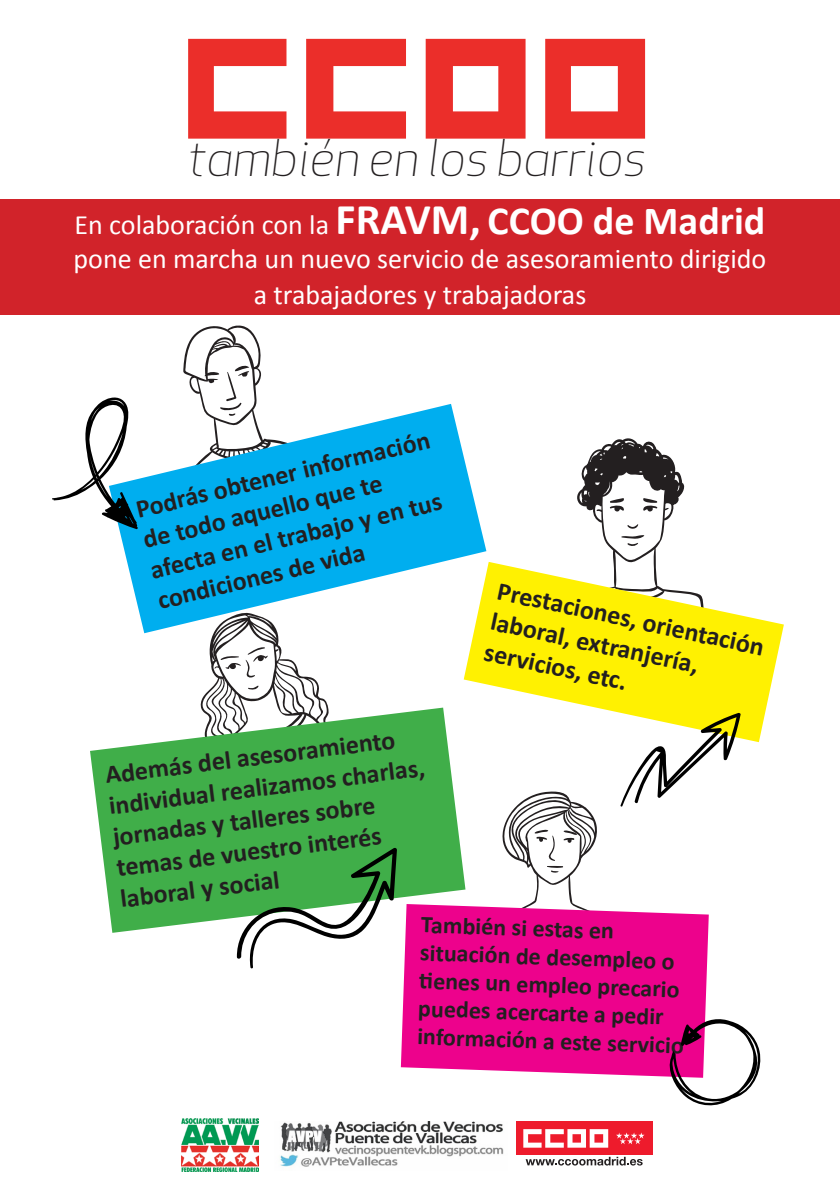
<style>
.page{position:relative;width:840px;height:1191px;background:#fff}
.page>*{position:absolute;margin:0;border:0;box-sizing:border-box;transform-origin:0 0}
.t1{font:italic 300 49.6px "Apex New";color:#231f20}
.t2{font:28px/34.8px "Calibri";color:#fff;text-align:center}
.t3{font:700 26px/31.2px "Calibri";color:#231f20}
.t4{font:700 24px/28px "Calibri";color:#231f20}
.s1{font-weight:700;font-size:44px}
.s2{font-weight:700;font-size:40px}
</style>
<div class="page">
<svg style="left:200px;top:633px;width:128px;height:74px"></svg>
<svg style="left:183px;top:325px;width:78px;height:79px"></svg>
<svg style="left:577px;top:438px;width:108px;height:124px"></svg>
<svg style="left:502px;top:791px;width:95px;height:113px"></svg>
<div style="left:0;top:199px;width:839px;height:116px;background:#d1232a"></div>
<svg style="left:119px;top:404px;width:367px;height:229px;fill:#00aeef"></svg>
<svg style="left:52px;top:397px;width:86px;height:132px"></svg>
<svg style="left:463px;top:562px;width:320px;height:180px;fill:#fff101"></svg>
<svg style="left:619px;top:712px;width:121px;height:95px"></svg>
<svg style="left:90px;top:707px;width:375px;height:226px;fill:#40ae49"></svg>
<svg style="left:236px;top:847px;width:161px;height:122px"></svg>
<svg style="left:400px;top:904px;width:308px;height:173px;background:#ee1494"></svg>
<svg style="left:665px;top:1017px;width:96px;height:89px"></svg>
<img style="left:181px;top:1119px;width:78px;height:52px">
<img style="left:280px;top:1121px;width:224px;height:46px">
<div style="left:515px;top:1121px;width:137px;height:34px;background:#ee1b2c"></div>
<svg style="left:523px;top:1129px;width:85px;height:18px"></svg>
<svg style="left:616px;top:1132px;width:28px;height:12px"></svg>
<svg style="left:525px;top:1156px;width:117px;height:9px"></svg>
<svg style="left:188px;top:39px;width:98px;height:100px"></svg>
<svg style="left:306px;top:39px;width:100px;height:100px"></svg>
<svg style="left:425px;top:39px;width:100px;height:100px"></svg>
<svg style="left:545px;top:39px;width:99px;height:100px"></svg>
<p class="t1" style="left:188px;top:128px;width:459px">también en los barrios</p>
<p class="t2" style="left:74px;top:208px;width:693px">En colaboración con la <span class="s1">FRAVM,</span> <span class="s2">CCOO de Madrid </span>pone en marcha un nuevo servicio de asesoramiento dirigido a trabajadores y trabajadoras</p>
<p class="t3" style="left:132px;top:496px;width:304px;rotate:-14deg">Podrás obtener información de todo aquello que te afecta en el trabajo y en tus condiciones de vida</p>
<p class="t3" style="left:500px;top:575px;width:274px;rotate:12deg">Prestaciones, orientación laboral, extranjería, servicios, etc.</p>
<p class="t3" style="left:103px;top:759px;width:319px;rotate:-7deg">Además del asesoramiento individual realizamos charlas, jornadas y talleres sobre temas de vuestro interés laboral y social</p>
<p class="t4" style="left:421px;top:910px;width:268px;rotate:2deg">También si estas en situación de desempleo o<br>ti enes un empleo precario puedes acercarte a pedir información a este servicio</p>
</div>
